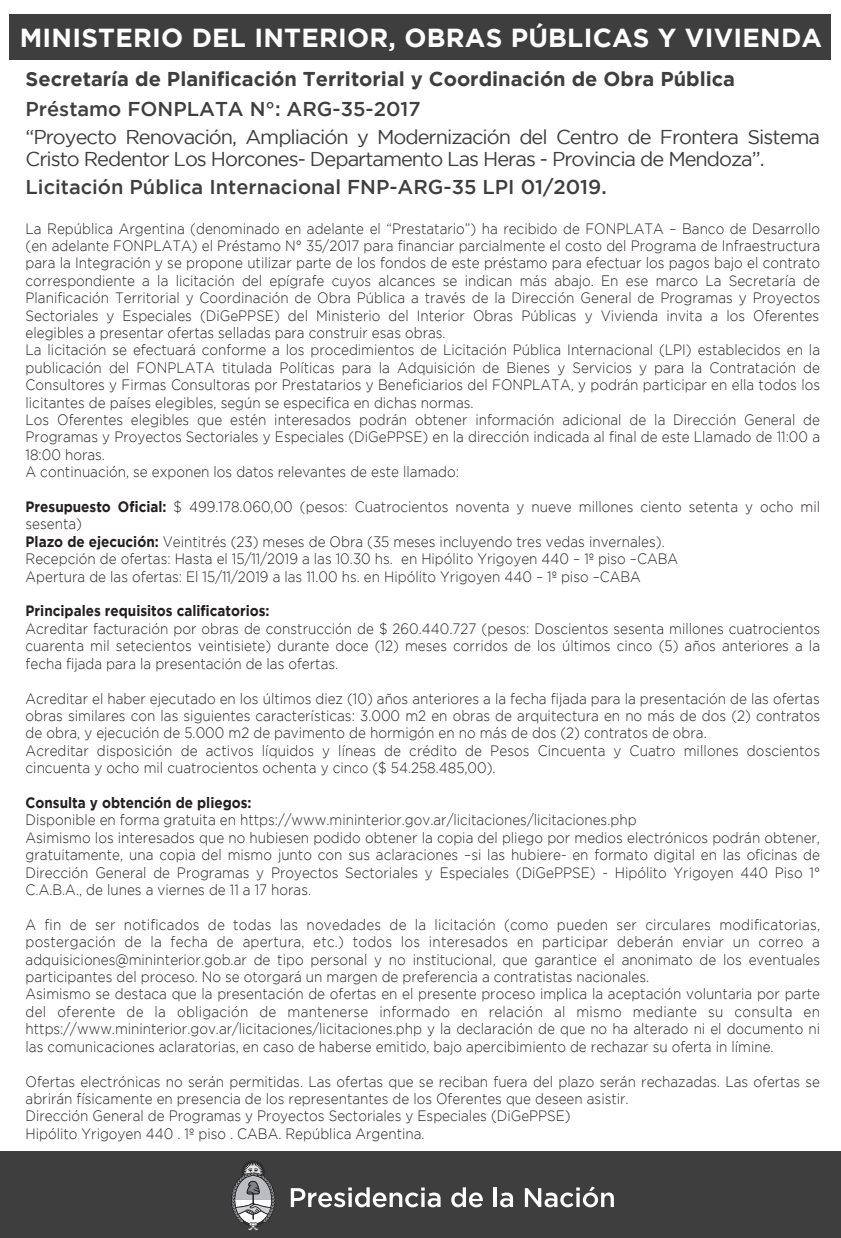
<style>
.page{position:relative;width:841px;height:1238px;background:#fff}
.page>*{position:absolute;margin:0;border:0;box-sizing:border-box;transform-origin:0 0}
.t1{font:700 26px "Gotham";letter-spacing:.01em;color:#fff}
.t2{font:20px/22px "Gotham";letter-spacing:-.05em;color:#3e3e3f}
.t3{font:500 20px "Gotham";color:#3e3e3f}
.t4{font:700 20px "Gotham";color:#3e3e3f}
.t5{font:300 15px/17.4px "Gotham";color:#231f20;scale:.9 1}
.t6{font:700 15px "Gotham";color:#231f20;scale:.9 1}
.s1{font-weight:700}
</style>
<div class="page">
<div style="left:10px;top:15px;width:821px;height:45px;background:#3e3e3f"></div>
<div style="left:0;top:1151px;width:840px;height:86px;background:#3e3e3f"></div>
<svg style="left:231px;top:1160px;width:44px;height:70px"></svg>
<svg style="left:291px;top:1187px;width:149px;height:20px"></svg>
<svg style="left:451px;top:1187px;width:31px;height:20px"></svg>
<hr style="left:493px;top:1187px;width:4px;height:19px;background:#fff">
<svg style="left:500px;top:1192px;width:13px;height:15px"></svg>
<svg style="left:524px;top:1186px;width:89px;height:21px"></svg>
<h1 class="t1" style="left:20px;top:23px;width:803px">MINISTERIO DEL INTERIOR, OBRAS PÚBLICAS Y VIVIENDA</h1>
<h2 class="t4" style="left:26px;top:67px;width:710px">Secretaría de Planificación Territorial y Coordinación de Obra Pública</h2>
<h2 class="t3" style="left:26px;top:98px;width:396px">Préstamo FONPLATA N°: ARG-35-2017</h2>
<h2 class="t2" style="left:26px;top:126px;width:795px">“Proyecto Renovación, Ampliación y Modernización del Centro de Frontera Sistema<br>Cristo Redentor Los Horcones- Departamento Las Heras - Provincia de Mendoza”.</h2>
<h2 class="t3" style="left:26px;top:176px;width:582px">Licitación Pública Internacional FNP-ARG-35 LPI 01/2019.</h2>
<p class="t5" style="left:26px;top:219px;width:883px">La República Argentina (denominado en adelante el “Prestatario”) ha recibido de FONPLATA – Banco de Desarrollo (en adelante FONPLATA) el Préstamo N° 35/2017 para financiar parcialmente el costo del Programa de Infraestructura para la Integración y se propone utilizar parte de los fondos de este préstamo para efectuar los pagos bajo el contrato correspondiente a la licitación del epígrafe cuyos alcances se indican más abajo. En ese marco La Secretaría de Planificación Territorial y Coordinación de Obra Pública a través de la Dirección General de Programas y Proyectos Sectoriales y Especiales (DiGePPSE) del Ministerio del Interior Obras Públicas y Vivienda invita a los Oferentes elegibles a presentar ofertas selladas para construir esas obras.<br>La licitación se efectuará conforme a los procedimientos de Licitación Pública Internacional (LPI) establecidos en la publicación del FONPLATA titulada Políticas para la Adquisición de Bienes y Servicios y para la Contratación de Consultores y Firmas Consultoras por Prestatarios y Beneficiarios del FONPLATA, y podrán participar en ella todos los licitantes de países elegibles, según se especifica en dichas normas.<br>Los Oferentes elegibles que estén interesados podrán obtener información adicional de la Dirección General de Programas y Proyectos Sectoriales y Especiales (DiGePPSE) en la dirección indicada al final de este Llamado de 11:00 a 18:00 horas.<br>A continuación, se exponen los datos relevantes de este llamado:</p>
<p class="t5" style="left:26px;top:498px;width:883px"><span class="s1">Presupuesto Oficial:</span> $ 499.178.060,00 (pesos: Cuatrocientos noventa y nueve millones ciento setenta y ocho mil sesenta)<br><span class="s1">Plazo de ejecución:</span> Veintitrés (23) meses de Obra (35 meses incluyendo tres vedas invernales).<br>Recepción de ofertas: Hasta el 15/11/2019 a las 10.30 hs. en Hipólito Yrigoyen 440 – 1º piso –CABA<br>Apertura de las ofertas: El 15/11/2019 a las 11.00 hs. en Hipólito Yrigoyen 440 – 1º piso –CABA</p>
<p class="t6" style="left:26px;top:602px;width:272px">Principales requisitos calificatorios:</p>
<p class="t5" style="left:26px;top:619px;width:883px;text-align:justify">Acreditar facturación por obras de construcción de $ 260.440.727 (pesos: Doscientos sesenta millones cuatrocientos cuarenta mil setecientos veintisiete) durante doce (12) meses corridos de los últimos cinco (5) años anteriores a la fecha fijada para la presentación de las ofertas.</p>
<p class="t5" style="left:26px;top:689px;width:883px">Acreditar el haber ejecutado en los últimos diez (10) años anteriores a la fecha fijada para la presentación de las ofertas obras similares con las siguientes características: 3.000 m2 en obras de arquitectura en no más de dos (2) contratos de obra, y ejecución de 5.000 m2 de pavimento de hormigón en no más de dos (2) contratos de obra.<br>Acreditar disposición de activos líquidos y líneas de crédito de Pesos Cincuenta y Cuatro millones doscientos cincuenta y ocho mil cuatrocientos ochenta y cinco ($ 54.258.485,00).</p>
<p class="t6" style="left:26px;top:794px;width:252px">Consulta y obtención de pliegos:</p>
<p class="t5" style="left:26px;top:811px;width:883px">Disponible en forma gratuita en https://www.mininterior.gov.ar/licitaciones/licitaciones.php<br>Asimismo los interesados que no hubiesen podido obtener la copia del pliego por medios electrónicos podrán obtener, gratuitamente, una copia del mismo junto con sus aclaraciones –si las hubiere- en formato digital en las oficinas de Dirección General de Programas y Proyectos Sectoriales y Especiales (DiGePPSE) - Hipólito Yrigoyen 440 Piso 1° C.A.B.A., de lunes a viernes de 11 a 17 horas.</p>
<p class="t5" style="left:26px;top:915px;width:884px">A fin de ser notificados de todas las novedades de la licitación (como pueden ser circulares modificatorias, postergación de la fecha de apertura, etc.) todos los interesados en participar deberán enviar un correo a adquisiciones@mininterior.gob.ar de tipo personal y no institucional, que garantice el anonimato de los eventuales participantes del proceso. No se otorgará un margen de preferencia a contratistas nacionales.<br>Asimismo se destaca que la presentación de ofertas en el presente proceso implica la aceptación voluntaria por parte del oferente de la obligación de mantenerse informado en relación al mismo mediante su consulta en https://www.mininterior.gov.ar/licitaciones/licitaciones.php y la declaración de que no ha alterado ni el documento ni las comunicaciones aclaratorias, en caso de haberse emitido, bajo apercibimiento de rechazar su oferta in límine.</p>
<p class="t5" style="left:26px;top:1072px;width:883px">Ofertas electrónicas no serán permitidas. Las ofertas que se reciban fuera del plazo serán rechazadas. Las ofertas se abrirán físicamente en presencia de los representantes de los Oferentes que deseen asistir.<br>Dirección General de Programas y Proyectos Sectoriales y Especiales (DiGePPSE)<br>Hipólito Yrigoyen 440 . 1º piso . CABA. República Argentina.</p>
</div>
